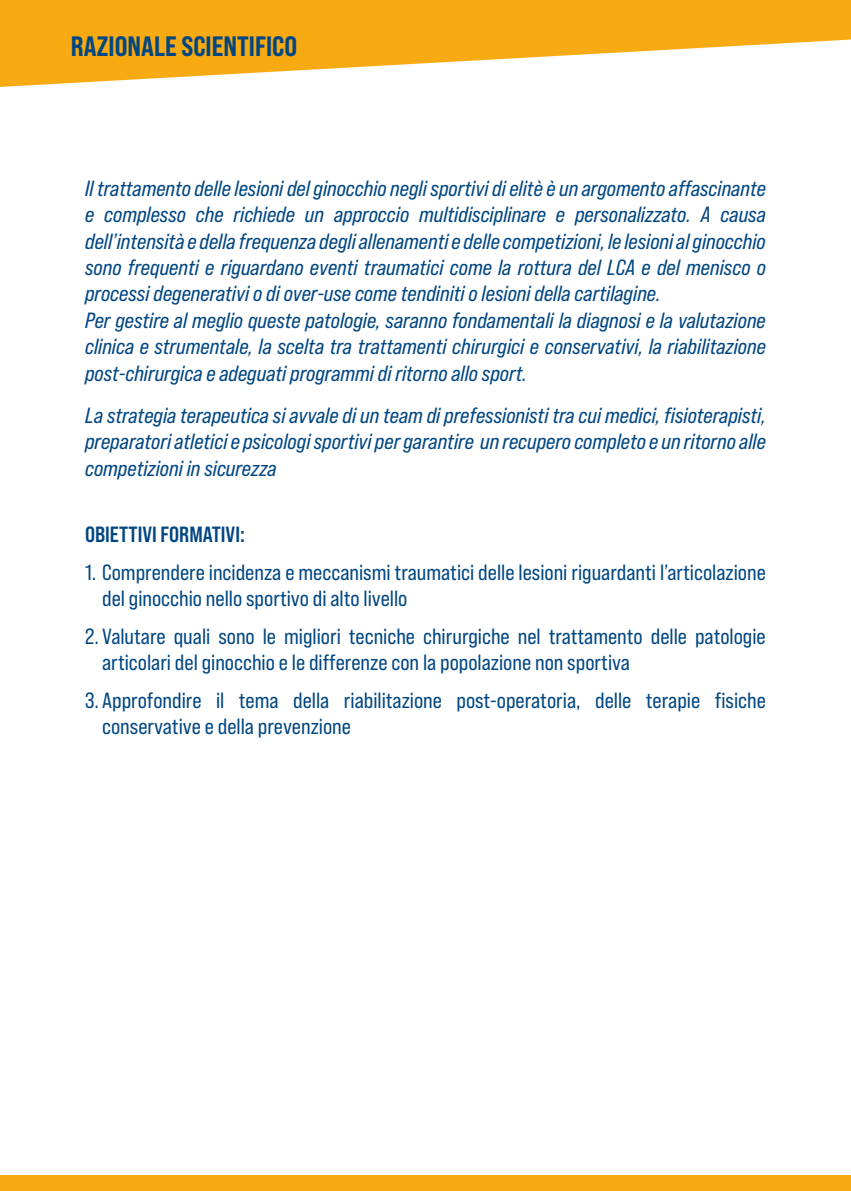
<style>
.page{position:relative;width:851px;height:1191px;background:#fff}
.page>*{position:absolute;margin:0;border:0;box-sizing:border-box;transform-origin:0 0}
.t1{font:28px "Bebas Neue Pro Sm E Eb";color:#024782}
.t2{font:22px/26.4px "Bebas Neue Pro Sm E It";color:#024782}
.t3{font:22px/26.4px "Bebas Neue Pro Sm E Rg";color:#024782}
.t4{font:22px "Bebas Neue Pro Sm E Bd";color:#024782}
</style>
<div class="page">
<svg style="left:0;top:0;width:850px;height:87px;fill:#f8aa12"></svg>
<div style="left:0;top:1175px;width:850px;height:16px;background:#f8aa12"></div>
<p class="t1" style="left:71px;top:30px;width:228px">RAZIONALE SCIENTIFICO</p>
<p class="t2" style="left:85px;top:174px;width:682px">Il trattamento delle lesioni del ginocchio negli sportivi di elitè è un argomento affascinante e complesso che richiede un approccio multidisciplinare e personalizzato. A causa dell’intensità e della frequenza degli allenamenti e delle competizioni, le lesioni al ginocchio sono frequenti e riguardano eventi traumatici come la rottura del LCA e del menisco o processi degenerativi o di over-use come tendiniti o lesioni della cartilagine.<br>Per gestire al meglio queste patologie, saranno fondamentali la diagnosi e la valutazione clinica e strumentale, la scelta tra trattamenti chirurgici e conservativi, la riabilitazione post-chirurgica e adeguati programmi di ritorno allo sport.</p>
<p class="t2" style="left:85px;top:402px;width:682px;text-align:justify">La strategia terapeutica si avvale di un team di prefessionisti tra cui medici, fisioterapisti, preparatori atletici e psicologi sportivi per garantire un recupero completo e un ritorno alle competizioni in sicurezza</p>
<p class="t4" style="left:85px;top:521px;width:161px">OBIETTIVI FORMATIVI:</p>
<p class="t3" style="left:102px;top:558px;width:665px;text-indent:-17px">1. Comprendere incidenza e meccanismi traumatici delle lesioni riguardanti l’articolazione del ginocchio nello sportivo di alto livello</p>
<p class="t3" style="left:102px;top:622px;width:665px;text-indent:-17px">2. Valutare quali sono le migliori tecniche chirurgiche nel trattamento delle patologie articolari del ginocchio e le differenze con la popolazione non sportiva</p>
<p class="t3" style="left:102px;top:687px;width:665px;text-indent:-17px">3. Approfondire il tema della riabilitazione post-operatoria, delle terapie fisiche conservative e della prevenzione</p>
</div>
